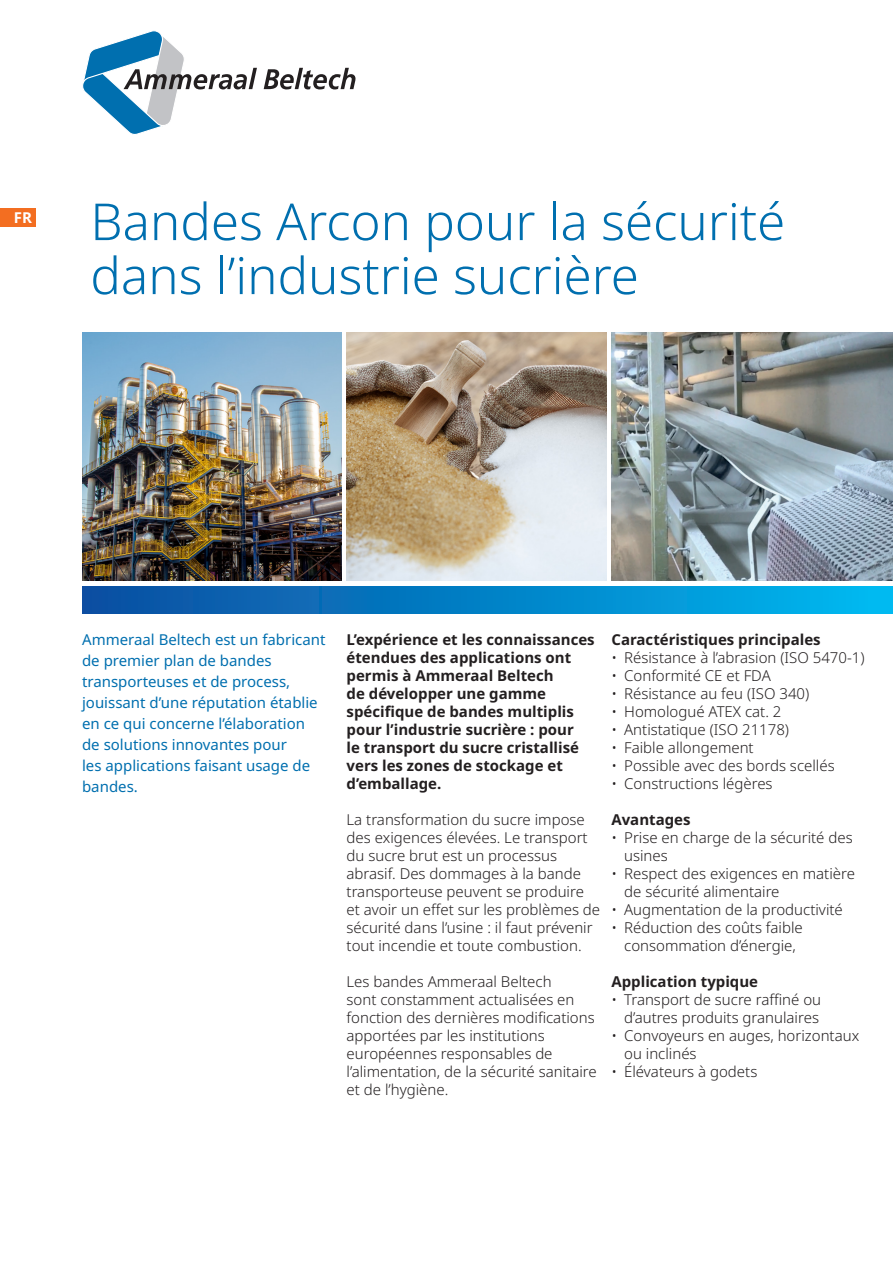
<style>
.page{position:relative;width:893px;height:1263px;background:#fff}
.page>*{position:absolute;margin:0;border:0;box-sizing:border-box;transform-origin:0 0}
.t1{font:300 51px/54px "Noto Sans";color:#006faf}
.t2{font:300 15px/18px "Noto Sans";color:#231f20}
.t3{font:700 15px/18px "Noto Sans";color:#231f20}
.t4{font:15px/21px "Noto Sans";color:#006faf}
.t5{font:700 15px "Noto Sans";color:#fff}
</style>
<div class="page">
<div style="left:0;top:208px;width:35px;height:18px;background:#f36e21"></div>
<svg style="left:82px;top:30px;width:175px;height:105px"></svg>
<svg style="left:264px;top:68px;width:91px;height:21px"></svg>
<div style="left:82px;top:586px;width:811px;height:28px;background:linear-gradient(to right,#0c4c9f,#00baf1)"></div>
<img style="left:82px;top:332px;width:259px;height:249px">
<img style="left:347px;top:332px;width:259px;height:249px">
<img style="left:611px;top:332px;width:282px;height:249px">
<p class="t5" style="left:14px;top:207px;width:20px">FR</p>
<p class="t1" style="left:90px;top:196px;width:696px">Bandes Arcon pour la sécurité dans l’industrie sucrière</p>
<p class="t4" style="left:82px;top:629px;width:245px">Ammeraal Beltech est un fabricant de premier plan de bandes transporteuses et de process, jouissant d’une réputation établie en ce qui concerne l’élaboration de solutions innovantes pour<br>les applications faisant usage de bandes.</p>
<p class="t3" style="left:611px;top:631px;width:211px">Caractéristiques principales</p>
<p class="t3" style="left:347px;top:631px;width:250px">L’expérience et les connaissances étendues des applications ont permis à Ammeraal Beltech<br>de développer une gamme spécifique de bandes multiplis pour l’industrie sucrière : pour<br>le transport du sucre cristallisé vers les zones de stockage et d’emballage.</p>
<p class="t2" style="left:347px;top:811px;width:255px">La transformation du sucre impose des exigences élevées. Le transport du sucre brut est un processus abrasif. Des dommages à la bande transporteuse peuvent se produire et avoir un effet sur les problèmes de sécurité dans l’usine : il faut prévenir tout incendie et toute combustion.</p>
<p class="t2" style="left:347px;top:973px;width:252px">Les bandes Ammeraal Beltech<br>sont constamment actualisées en fonction des dernières modifications apportées par les institutions européennes responsables de l’alimentation, de la sécurité sanitaire et de l’hygiène.</p>
<p class="t2" style="left:611px;top:649px;width:255px">• Résistance à l’abrasion (ISO 5470-1)</p>
<p class="t2" style="left:611px;top:667px;width:161px">• Conformité CE et FDA</p>
<p class="t2" style="left:611px;top:685px;width:199px">• Résistance au feu (ISO 340)</p>
<p class="t2" style="left:611px;top:703px;width:171px">• Homologué ATEX cat. 2</p>
<p class="t2" style="left:611px;top:721px;width:179px">• Antistatique (ISO 21178)</p>
<p class="t2" style="left:611px;top:739px;width:144px">• Faible allongement</p>
<p class="t2" style="left:611px;top:757px;width:225px">• Possible avec des bords scellés</p>
<p class="t2" style="left:611px;top:775px;width:163px">• Constructions légères</p>
<p class="t3" style="left:611px;top:811px;width:81px">Avantages</p>
<p class="t2" style="left:624px;top:829px;width:230px;text-indent:-13px">• Prise en charge de la sécurité des usines</p>
<p class="t2" style="left:624px;top:865px;width:232px;text-indent:-13px">• Respect des exigences en matière de sécurité alimentaire</p>
<p class="t2" style="left:611px;top:901px;width:233px">• Augmentation de la productivité</p>
<p class="t2" style="left:611px;top:919px;width:193px;text-align:center">• Réduction des coûts faible consommation d’énergie,</p>
<p class="t3" style="left:611px;top:973px;width:148px">Application typique</p>
<p class="t2" style="left:611px;top:991px;width:211px;text-align:right">• Transport de sucre raffiné ou d’autres produits granulaires</p>
<p class="t2" style="left:624px;top:1027px;width:237px;text-indent:-13px">• Convoyeurs en auges, horizontaux ou inclinés</p>
<p class="t2" style="left:611px;top:1063px;width:147px">• Élévateurs à godets</p>
</div>
